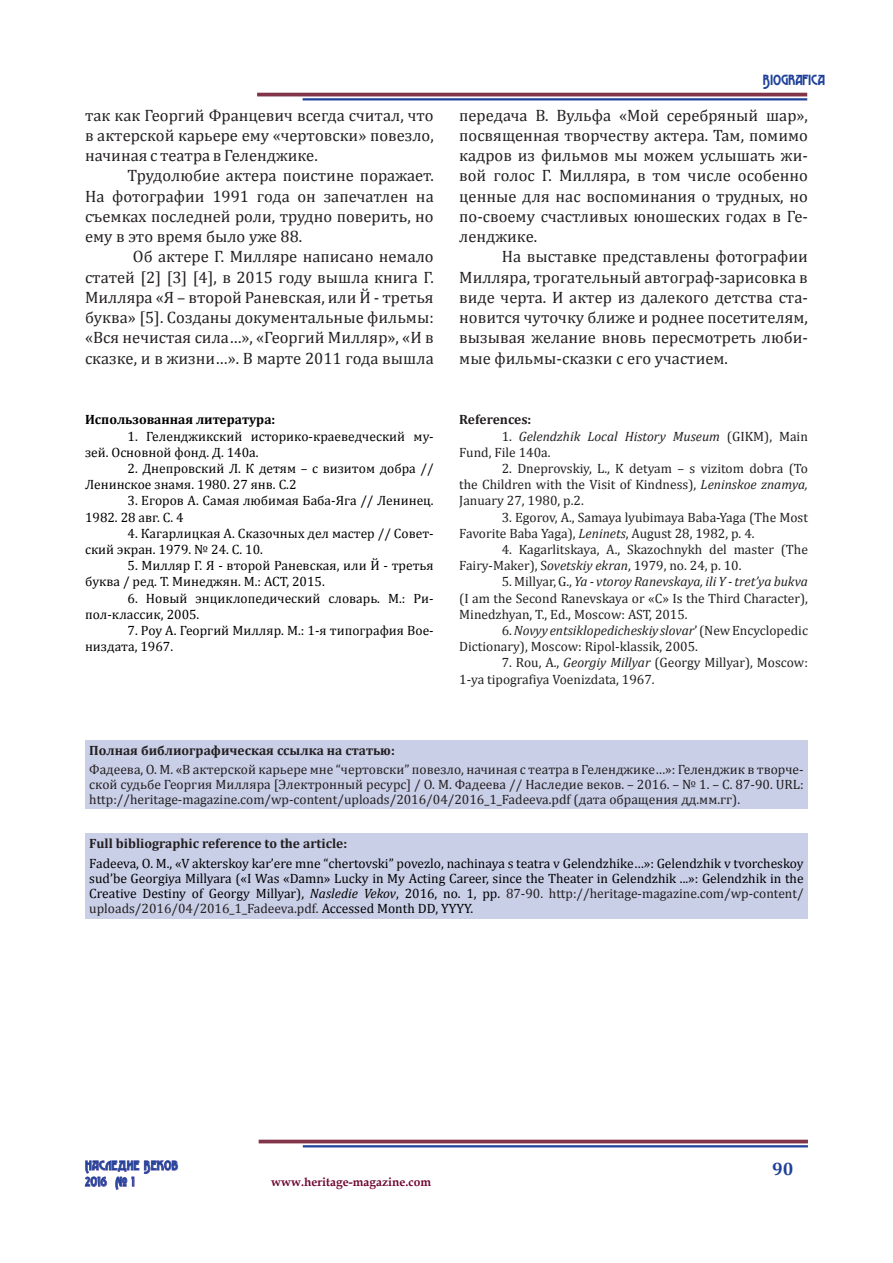
<style>
.page{position:relative;width:893px;height:1263px;background:#fff}
.page>*{position:absolute;margin:0;border:0;box-sizing:border-box;transform-origin:0 0}
.t1{font:700 18px "Cambria";color:#20419a}
.t2{font:16.5px/20.2px "Cambria";color:#231f20;text-align:justify}
.t3{font:15px "Advokat Modern";color:#20419a}
.t4{font:13.5px/16.2px "Cambria";color:#231f20}
.t5{font:13.5px/16.2px "Cambria";color:#000001}
.t6{font:700 13.5px "Cambria";color:#231f20}
.t7{font:italic 13.5px/16.2px "Cambria";color:#231f20}
.t8{font:700 13.5px "Cambria";color:#000001}
.t9{font:13.5px/16.2px "Advokat Modern";letter-spacing:.03em;color:#20419a}
.t10{font:700 12px "Book Antiqua";color:#6e0731}
.s1{font-style:normal}
.s2{font-style:italic}
.s3{color:#231f20}
</style>
<div class="page">
<hr style="left:259px;top:1140px;width:549px;height:3px;background:#823449">
<hr style="left:303px;top:1145px;width:505px;height:2px;background:#20419a">
<svg style="left:85px;top:1160px;width:93px;height:30px"></svg>
<hr style="left:257px;top:93px;width:550px;height:3px;background:#823449">
<hr style="left:303px;top:98px;width:504px;height:2px;background:#20419a">
<div style="left:85px;top:740px;width:723px;height:68px;background:#cacfe8"></div>
<div style="left:85px;top:833px;width:723px;height:86px;background:#cacfe8"></div>
<p class="t2" style="left:85px;top:105px;width:350px">так как Георгий Францевич всегда считал, что в актерской карьере ему «чертовски» повезло, начиная с театра в Геленджике.</p>
<p class="t2" style="left:85px;top:165px;width:350px;text-indent:43px">Трудолюбие актера поистине поражает.<br>На фотографии 1991 года он запечатлен на съемках последней роли, трудно поверить, но ему в это время было уже 88.</p>
<p class="t2" style="left:85px;top:246px;width:350px;text-indent:48px">Об актере Г. Милляре написано немало статей [2] [3] [4], в 2015 году вышла книга Г.<br>Милляра «Я – второй Раневская, или Й - третья буква» [5]. Созданы документальные фильмы: «Вся нечистая сила…», «Георгий Милляр», «И в сказке, и в жизни…». В марте 2011 года вышла</p>
<p class="t8" style="left:85px;top:410px;width:192px">Использованная литература:</p>
<p class="t5" style="left:85px;top:428px;width:350px;text-indent:43px">1. Геленджикский историко-краеведческий му&shy;зей. Основной фонд. Д. 140а.</p>
<p class="t5" style="left:85px;top:460px;width:350px;text-indent:43px">2. Днепровский Л. К детям – с визитом добра //<br>Ленинское знамя. 1980. 27 янв. С.2</p>
<p class="t5" style="left:85px;top:493px;width:350px;text-indent:43px">3. Егоров А. Самая любимая Баба-Яга // Ленинец.<br>1982. 28 авг. С. 4</p>
<p class="t5" style="left:85px;top:525px;width:350px;text-indent:43px">4. Кагарлицкая А. Сказочных дел мастер // Совет&shy;ский экран. 1979. № 24. С. 10.</p>
<p class="t5" style="left:85px;top:557px;width:350px;text-indent:43px">5. Милляр Г. Я - второй Раневская, или Й - третья буква / ред. Т. Минеджян. М.: АСТ, 2015.</p>
<p class="t5" style="left:85px;top:590px;width:350px;text-indent:43px">6. Новый энциклопедический словарь. М.: Ри&shy;пол-классик, 2005.</p>
<p class="t5" style="left:85px;top:622px;width:350px;text-indent:43px">7. Роу А. Георгий Милляр. М.: 1-я типография Вое&shy;низдата, 1967.</p>
<p class="t3" style="left:763px;top:72px;width:64px">Biografica</p>
<p class="t2" style="left:459px;top:105px;width:350px">передача В. Вульфа «Мой серебряный шар», посвященная творчеству актера. Там, помимо кадров из фильмов мы можем услышать жи&shy;вой голос Г. Милляра, в том числе особенно ценные для нас воспоминания о трудных, но по-своему счастливых юношеских годах в Ге&shy;ленджике.</p>
<p class="t2" style="left:459px;top:246px;width:350px;text-indent:43px">На выставке представлены фотографии Милляра, трогательный автограф-зарисовка в виде черта. И актер из далекого детства ста&shy;новится чуточку ближе и роднее посетителям, вызывая желание вновь пересмотреть люби&shy;мые фильмы-сказки с его участием.</p>
<p class="t6" style="left:459px;top:410px;width:74px">References:</p>
<p class="t7" style="left:459px;top:427px;width:350px;text-indent:43px"><span class="s1">1.</span> Gelendzhik Local History Museum <span class="s1">(GIKM), Main<br>Fund, File 140a.</span></p>
<p class="t4" style="left:459px;top:460px;width:350px;text-align:justify;text-indent:43px">2. Dneprovskiy, L., K detyam – s vizitom dobra (To the Children with the Visit of Kindness), <span class="s2">Leninskoe znamya, </span>January 27, 1980, p.2.</p>
<p class="t4" style="left:459px;top:509px;width:350px;text-indent:43px">3. Egorov, A., Samaya lyubimaya Baba-Yaga (The Most<br>Favorite Baba Yaga), <span class="s2">Leninets</span>, August 28, 1982, p. 4.</p>
<p class="t4" style="left:459px;top:541px;width:350px;text-indent:43px">4. Kagarlitskaya, A., Skazochnykh del master (The<br>Fairy-Maker), S<span class="s2">ovetskiy ekran</span>, 1979, no. 24, p. 10.</p>
<p class="t4" style="left:459px;top:574px;width:350px;text-align:justify;text-indent:43px">5. Millyar, G., <span class="s2">Ya - vtoroy Ranevskaya, ili Y - tret’ya bukva </span>(I am the Second Ranevskaya or «C» Is the Third Character), Minedzhyan, T., Ed., Moscow: AST, 2015.</p>
<p class="t4" style="left:459px;top:622px;width:350px;text-indent:43px">6. <span class="s2">Novyy entsiklopedicheskiy slovar</span>’ (New Encyclopedic<br>Dictionary), Moscow: Ripol-klassik, 2005.</p>
<p class="t4" style="left:459px;top:655px;width:350px;text-indent:43px">7. Rou, A., <span class="s2">Georgiy Millyar</span> (Georgy Millyar), Moscow:<br>1-ya tipografiya Voenizdata, 1967.</p>
<p class="t6" style="left:89px;top:740px;width:307px">Полная библиографическая ссылка на статью:</p>
<p class="t4" style="left:89px;top:762px;width:716px;line-height:15px;text-align:justify">Фадеева, О. М. «В актерской карьере мне “чертовски” повезло, начиная с театра в Геленджике…»: Геленджик в творче&shy;ской судьбе Георгия Милляра [Электронный ресурс] / О. М. Фадеева // Наследие веков. – 2016. – № 1. – С. 87-90. URL: http://heritage-magazine.com/wp-content/uploads/2016/04/2016_1_Fadeeva.pdf (дата обращения дд.мм.гг).</p>
<p class="t6" style="left:89px;top:834px;width:259px">Full bibliographic reference to the article:</p>
<p class="t5" style="left:89px;top:855px;width:716px;line-height:15px;text-align:justify">Fadeeva, O. M., «V akterskoy kar’ere mne “chertovski” povezlo, nachinaya s teatra v Gelendzhike…»: Gelendzhik v tvorcheskoy sud’be Georgiya Millyara («I Was «Damn» Lucky in My Acting Career, since the Theater in Gelendzhik ...»: Gelendzhik in the Creative Destiny of Georgy Millyar), <span class="s2">Nasledie Vekov</span>, 2016, no. 1, pp. <span class="s3">87-90. http://heritage-magazine.com/wp-content/ uploads/2016/04/2016_1_Fadeeva.pdf.</span> Accessed Month DD, YYYY.</p>
<p class="t9" style="left:85px;top:1158px;width:95px">Наследие Веков<br>2016 № 1</p>
<p class="t10" style="left:271px;top:1174px;width:161px">www.heritage-magazine.com</p>
<p class="t1" style="left:772px;top:1156px;width:23px">90</p>
</div>
